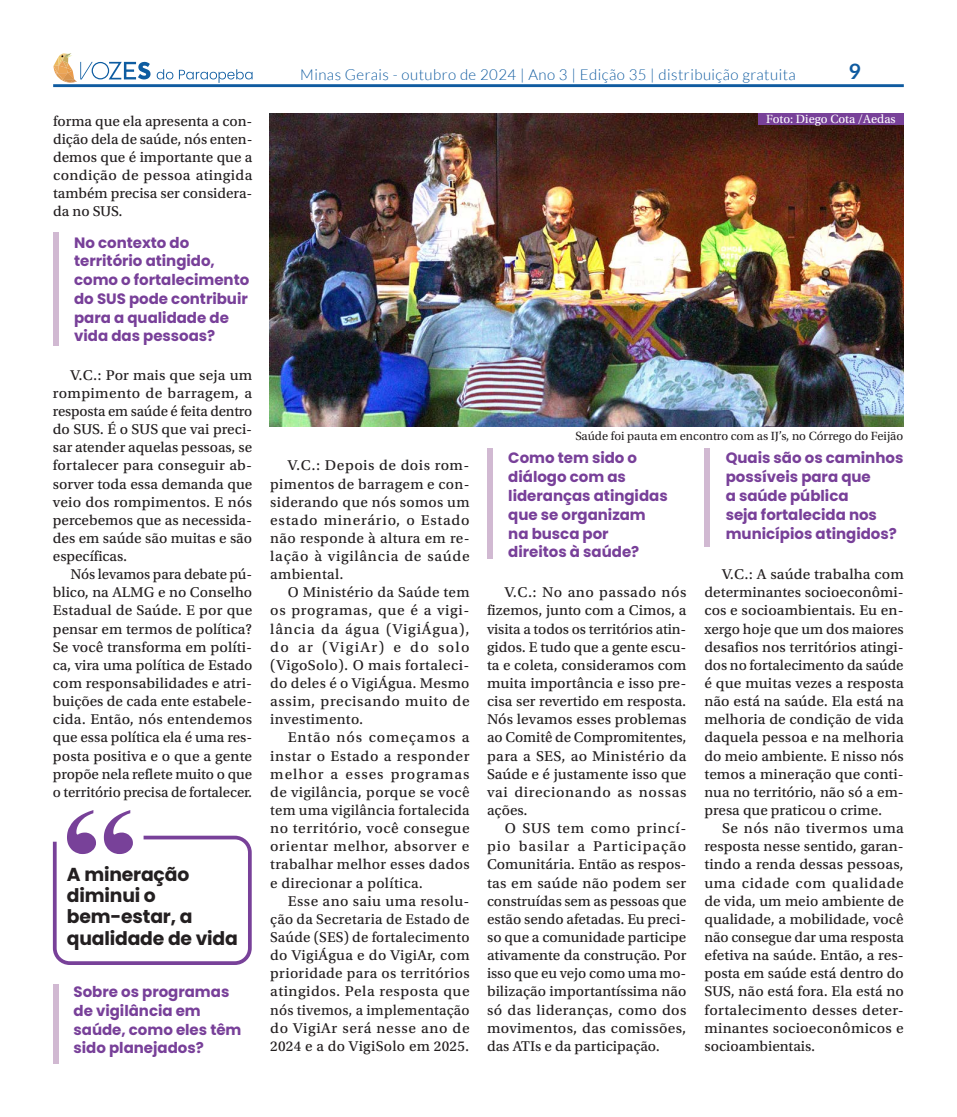
<style>
.page{position:relative;width:957px;height:1117px;background:#fff}
.page>*{position:absolute;margin:0;border:0;box-sizing:border-box;transform-origin:0 0}
.t1{font:700 21.25px "Lato";color:#0f5ba0}
.olho_1{font:700 18.75px/21.2px "Poppins";letter-spacing:-.01em;color:#231f20}
.Estilo_de_parágrafo_5{font:15px/18.1px "Utopia Std Capt";letter-spacing:.015em;color:#231f20;text-align:justify}
.Estilo_de_parágrafo_6{font:700 15px/18.8px "Poppins";color:#784099}
.corpo_do_texto_-_Livre{font:15px/18.1px "Utopia Std Capt";color:#231f20;text-align:justify}
.t2{font:300 15px "Lato";letter-spacing:.03em;color:#0f5ba0}
.Vozesdagente_título{font:12.5px "Utopia Std";color:#231f20}
.Vozesdagente_título-2{font:12.5px "Utopia Std";color:#fff}
</style>
<div class="page">
<hr style="left:53px;top:84px;width:851px;height:3px;background:#0f5ba0">
<svg style="left:157px;top:69px;width:16px;height:10px"></svg>
<svg style="left:179px;top:69px;width:73px;height:14px"></svg>
<svg style="left:53px;top:54px;width:98px;height:29px"></svg>
<img style="left:270px;top:113px;width:634px;height:313px">
<div style="left:53px;top:232px;width:5px;height:113px;background:#d1b9d2"></div>
<div style="left:53px;top:983px;width:5px;height:80px;background:#d1b9d2"></div>
<div style="left:704px;top:448px;width:6px;height:98px;background:#d1b9d2"></div>
<div style="left:758px;top:113px;width:146px;height:12px;background:#784199"></div>
<svg style="left:52px;top:810px;width:200px;height:155px"></svg>
<div style="left:487px;top:448px;width:6px;height:110px;background:#d1b9d2"></div>
<p class="corpo_do_texto_-_Livre" style="left:53px;top:112px;width:201px">forma que ela apresenta a con&shy;dição dela de saúde, nós enten&shy;demos que é importante que a condição de pessoa atingida também precisa ser considera&shy;da no SUS.</p>
<p class="Estilo_de_parágrafo_6" style="left:74px;top:233px;width:177px">No contexto do território atingido, como o fortalecimento do SUS pode contribuir para a qualidade de vida das pessoas?</p>
<p class="Estilo_de_parágrafo_5" style="left:53px;top:366px;width:201px;text-indent:18px">V.C.: Por mais que seja um rompimento de barragem, a resposta em saúde é feita dentro do SUS. É o SUS que vai preci&shy;sar atender aquelas pessoas, se fortalecer para conseguir ab&shy;sorver toda essa demanda que veio dos rompimentos. E nós percebemos que as necessida&shy;des em saúde são muitas e são específicas.</p>
<p class="Estilo_de_parágrafo_5" style="left:53px;top:565px;width:201px;text-indent:18px">Nós levamos para debate pú&shy;blico, na ALMG e no Conselho Estadual de Saúde. E por que pensar em termos de política?<br>Se você transforma em políti&shy;ca, vira uma política de Estado com responsabilidades e atri&shy;buições de cada ente estabele&shy;cida. Então, nós entendemos que essa política ela é uma res&shy;posta positiva e o que a gente propõe nela reflete muito o que o território precisa de fortalecer.</p>
<p class="olho_1" style="left:67px;top:863px;width:172px">A mineração diminui o bem-estar, a qualidade de vida</p>
<p class="Estilo_de_parágrafo_6" style="left:74px;top:982px;width:169px">Sobre os programas de vigilância em saúde, como eles têm sido planejados?</p>
<p class="t2" style="left:300px;top:66px;width:497px">Minas Gerais - outubro de 2024 | Ano 3 | Edição 35 | distribuição gratuita</p>
<h1 class="t1" style="left:848px;top:59px;width:14px">9</h1>
<p class="Vozesdagente_título-2" style="left:766px;top:112px;width:131px">Foto: Diego Cota /Aedas</p>
<p class="Estilo_de_parágrafo_5" style="left:270px;top:456px;width:201px;text-indent:18px">V.C.: Depois de dois rom&shy;pimentos de barragem e con&shy;siderando que nós somos um estado minerário, o Estado não responde à altura em re&shy;lação à vigilância de saúde ambiental.</p>
<p class="Estilo_de_parágrafo_5" style="left:270px;top:583px;width:201px;text-indent:18px">O Ministério da Saúde tem os programas, que é a vigi&shy;lância da água (VigiÁgua), do ar (VigiAr) e do solo (VigoSolo). O mais fortaleci&shy;do deles é o VigiÁgua. Mesmo assim, precisando muito de investimento.</p>
<p class="Estilo_de_parágrafo_5" style="left:270px;top:728px;width:201px;text-indent:18px">Então nós começamos a instar o Estado a responder melhor a esses programas de vigilância, porque se você tem uma vigilância fortalecida no território, você consegue orientar melhor, absorver e trabalhar melhor esses dados e direcionar a política.</p>
<p class="Estilo_de_parágrafo_5" style="left:270px;top:891px;width:201px;text-indent:18px">Esse ano saiu uma resolu&shy;ção da Secretaria de Estado de Saúde (SES) de fortalecimento do VigiÁgua e do VigiAr, com prioridade para os territórios atingidos. Pela resposta que nós tivemos, a implementação do VigiAr será nesse ano de 2024 e a do VigiSolo em 2025.</p>
<p class="Vozesdagente_título" style="left:575px;top:429px;width:329px">Saúde foi pauta em encontro com as IJ’s, no Córrego do Feijão</p>
<p class="Estilo_de_parágrafo_6" style="left:508px;top:449px;width:161px">Como tem sido o diálogo com as lideranças atingidas que se organizam na busca por direitos à saúde?</p>
<p class="Estilo_de_parágrafo_5" style="left:487px;top:583px;width:201px;text-indent:18px">V.C.: No ano passado nós fizemos, junto com a Cimos, a visita a todos os territórios atin&shy;gidos. E tudo que a gente escu&shy;ta e coleta, consideramos com muita importância e isso pre&shy;cisa ser revertido em resposta.<br>Nós levamos esses problemas ao Comitê de Compromitentes, para a SES, ao Ministério da Saúde e é justamente isso que vai direcionando as nossas ações.</p>
<p class="Estilo_de_parágrafo_5" style="left:487px;top:819px;width:201px;text-indent:18px">O SUS tem como princí&shy;pio basilar a Participação Comunitária. Então as respos&shy;tas em saúde não podem ser construídas sem as pessoas que estão sendo afetadas. Eu preci&shy;so que a comunidade participe ativamente da construção. Por isso que eu vejo como uma mo&shy;bilização importantíssima não só das lideranças, como dos movimentos, das comissões, das ATIs e da participação.</p>
<p class="Estilo_de_parágrafo_6" style="left:725px;top:449px;width:179px">Quais são os caminhos possíveis para que<br>a saúde pública<br>seja fortalecida nos municípios atingidos?</p>
<p class="Estilo_de_parágrafo_5" style="left:704px;top:565px;width:201px;text-indent:18px">V.C.: A saúde trabalha com determinantes socioeconômi&shy;cos e socioambientais. Eu en&shy;xergo hoje que um dos maiores desafios nos territórios atingi&shy;dos no fortalecimento da saúde é que muitas vezes a resposta não está na saúde. Ela está na melhoria de condição de vida daquela pessoa e na melhoria do meio ambiente. E nisso nós temos a mineração que conti&shy;nua no território, não só a em&shy;presa que praticou o crime.</p>
<p class="Estilo_de_parágrafo_5" style="left:704px;top:819px;width:201px;text-indent:18px">Se nós não tivermos uma resposta nesse sentido, garan&shy;tindo a renda dessas pessoas, uma cidade com qualidade de vida, um meio ambiente de qualidade, a mobilidade, você não consegue dar uma resposta efetiva na saúde. Então, a res&shy;posta em saúde está dentro do SUS, não está fora. Ela está no fortalecimento desses deter&shy;minantes socioeconômicos e socioambientais.</p>
</div>
